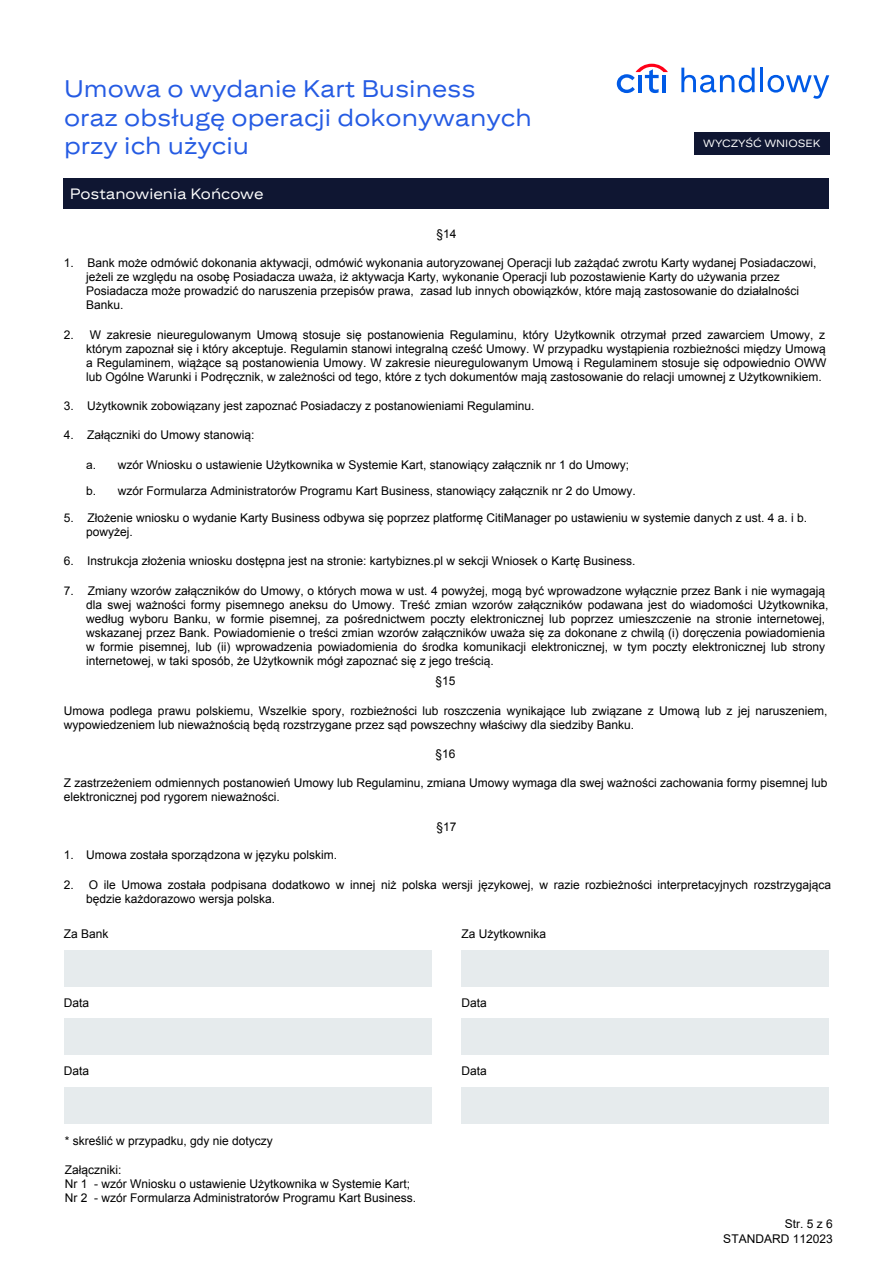
<style>
.page{position:relative;width:893px;height:1263px;background:#fff}
.page>*{position:absolute;margin:0;border:0;box-sizing:border-box;transform-origin:0 0}
.t1{font:24px/28.5px "Citi Sans Display";color:#255be3}
.t2{font:15px "Citi Sans Display";color:#fff}
.t3{font:12px/14.1px "Arial";color:#000}
.t4{font:10.5px "Citi Sans Display";color:#fff}
</style>
<div class="page">
<svg style="left:617px;top:64px;width:51px;height:29px"></svg>
<svg style="left:681px;top:68px;width:74px;height:25px"></svg>
<hr style="left:760px;top:68px;width:3px;height:24px;background:#005ae6">
<svg style="left:768px;top:75px;width:61px;height:24px"></svg>
<div style="left:64px;top:179px;width:765px;height:30px;background:#0f1632"></div>
<div style="left:64px;top:950px;width:367px;height:37px;background:#e6ebed"></div>
<div style="left:64px;top:1018px;width:367px;height:37px;background:#e6ebed"></div>
<div style="left:64px;top:1086px;width:367px;height:37px;background:#e6ebed"></div>
<div style="left:461px;top:950px;width:368px;height:37px;background:#e6ebed"></div>
<div style="left:461px;top:1018px;width:368px;height:37px;background:#e6ebed"></div>
<div style="left:461px;top:1086px;width:368px;height:37px;background:#e6ebed"></div>
<div style="left:694px;top:132px;width:135px;height:22px;background:#0f1632"></div>
<h1 class="t1" style="left:64px;top:74px;width:469px">Umowa o wydanie Kart Business oraz obsługę operacji dokonywanych przy ich użyciu</h1>
<p class="t2" style="left:70px;top:185px;width:195px">Postanowienia Końcowe</p>
<p class="t4" style="left:703px;top:137px;width:119px">WYCZYŚĆ WNIOSEK</p>
<p class="t3" style="left:436px;top:227px;width:22px">§14</p>
<p class="t3" style="left:86px;top:255px;width:732px;text-indent:-22px">1. Bank może odmówić dokonania aktywacji, odmówić wykonania autoryzowanej Operacji lub zażądać zwrotu Karty wydanej Posiadaczowi, jeżeli ze względu na osobę Posiadacza uważa, iż aktywacja Karty, wykonanie Operacji lub pozostawienie Karty do używania przez Posiadacza może prowadzić do naruszenia przepisów prawa, zasad lub innych obowiązków, które mają zastosowanie do działalności Banku.</p>
<p class="t3" style="left:86px;top:327px;width:742px;text-align:justify;text-indent:-22px">2. W zakresie nieuregulowanym Umową stosuje się postanowienia Regulaminu, który Użytkownik otrzymał przed zawarciem Umowy, z którym zapoznał się i który akceptuje. Regulamin stanowi integralną cześć Umowy. W przypadku wystąpienia rozbieżności między Umową a Regulaminem, wiążące są postanowienia Umowy. W zakresie nieuregulowanym Umową i Regulaminem stosuje się odpowiednio OWW lub Ogólne Warunki i Podręcznik, w zależności od tego, które z tych dokumentów mają zastosowanie do relacji umownej z Użytkownikiem.</p>
<p class="t3" style="left:64px;top:399px;width:472px">3. Użytkownik zobowiązany jest zapoznać Posiadaczy z postanowieniami Regulaminu.</p>
<p class="t3" style="left:64px;top:428px;width:192px">4. Załączniki do Umowy stanowią:</p>
<p class="t3" style="left:86px;top:457px;width:544px">a. wzór Wniosku o ustawienie Użytkownika w Systemie Kart, stanowiący załącznik nr 1 do Umowy;</p>
<p class="t3" style="left:86px;top:484px;width:551px">b. wzór Formularza Administratorów Programu Kart Business, stanowiący załącznik nr 2 do Umowy.</p>
<p class="t3" style="left:86px;top:511px;width:722px;text-indent:-22px">5. Złożenie wniosku o wydanie Karty Business odbywa się poprzez platformę CitiManager po ustawieniu w systemie danych z ust. 4 a. i b. powyżej.</p>
<p class="t3" style="left:64px;top:554px;width:573px">6. Instrukcja złożenia wniosku dostępna jest na stronie: kartybiznes.pl w sekcji Wniosek o Kartę Business.</p>
<p class="t3" style="left:86px;top:583px;width:744px;text-indent:-22px">7. Zmiany wzorów załączników do Umowy, o których mowa w ust. 4 powyżej, mogą być wprowadzone wyłącznie przez Bank i nie wymagają dla swej ważności formy pisemnego aneksu do Umowy. Treść zmian wzorów załączników podawana jest do wiadomości Użytkownika, według wyboru Banku, w formie pisemnej, za pośrednictwem poczty elektronicznej lub poprzez umieszczenie na stronie internetowej, wskazanej przez Bank. Powiadomienie o treści zmian wzorów załączników uważa się za dokonane z chwilą (i) doręczenia powiadomienia w formie pisemnej, lub (ii) wprowadzenia powiadomienia do środka komunikacji elektronicznej, w tym poczty elektronicznej lub strony internetowej, w taki sposób, że Użytkownik mógł zapoznać się z jego treścią.</p>
<p class="t3" style="left:436px;top:674px;width:22px">§15</p>
<p class="t3" style="left:64px;top:703px;width:765px">Umowa podlega prawu polskiemu, Wszelkie spory, rozbieżności lub roszczenia wynikające lub związane z Umową lub z jej naruszeniem, wypowiedzeniem lub nieważnością będą rozstrzygane przez sąd powszechny właściwy dla siedziby Banku.</p>
<p class="t3" style="left:436px;top:747px;width:22px">§16</p>
<p class="t3" style="left:64px;top:776px;width:765px">Z zastrzeżeniem odmiennych postanowień Umowy lub Regulaminu, zmiana Umowy wymaga dla swej ważności zachowania formy pisemnej lub elektronicznej pod rygorem nieważności.</p>
<p class="t3" style="left:436px;top:819px;width:22px">§17</p>
<p class="t3" style="left:64px;top:848px;width:275px">1. Umowa została sporządzona w języku polskim.</p>
<p class="t3" style="left:86px;top:877px;width:746px;text-indent:-22px">2. O ile Umowa została podpisana dodatkowo w innej niż polska wersji językowej, w razie rozbieżności interpretacyjnych rozstrzygająca będzie każdorazowo wersja polska.</p>
<p class="t3" style="left:64px;top:927px;width:46px">Za Bank</p>
<p class="t3" style="left:461px;top:927px;width:86px">Za Użytkownika</p>
<p class="t3" style="left:64px;top:995px;width:27px">Data</p>
<p class="t3" style="left:461px;top:995px;width:27px">Data</p>
<p class="t3" style="left:64px;top:1064px;width:27px">Data</p>
<p class="t3" style="left:461px;top:1064px;width:27px">Data</p>
<p class="t3" style="left:65px;top:1134px;width:210px">* skreślić w przypadku, gdy nie dotyczy</p>
<p class="t3" style="left:65px;top:1162px;width:353px">Załączniki:<br>Nr 1 - wzór Wniosku o ustawienie Użytkownika w Systemie Kart;<br>Nr 2 - wzór Formularza Administratorów Programu Kart Business.</p>
<p class="t3" style="left:723px;top:1217px;width:111px;text-align:right">Str. 5 z 6<br>STANDARD 112023</p>
</div>
